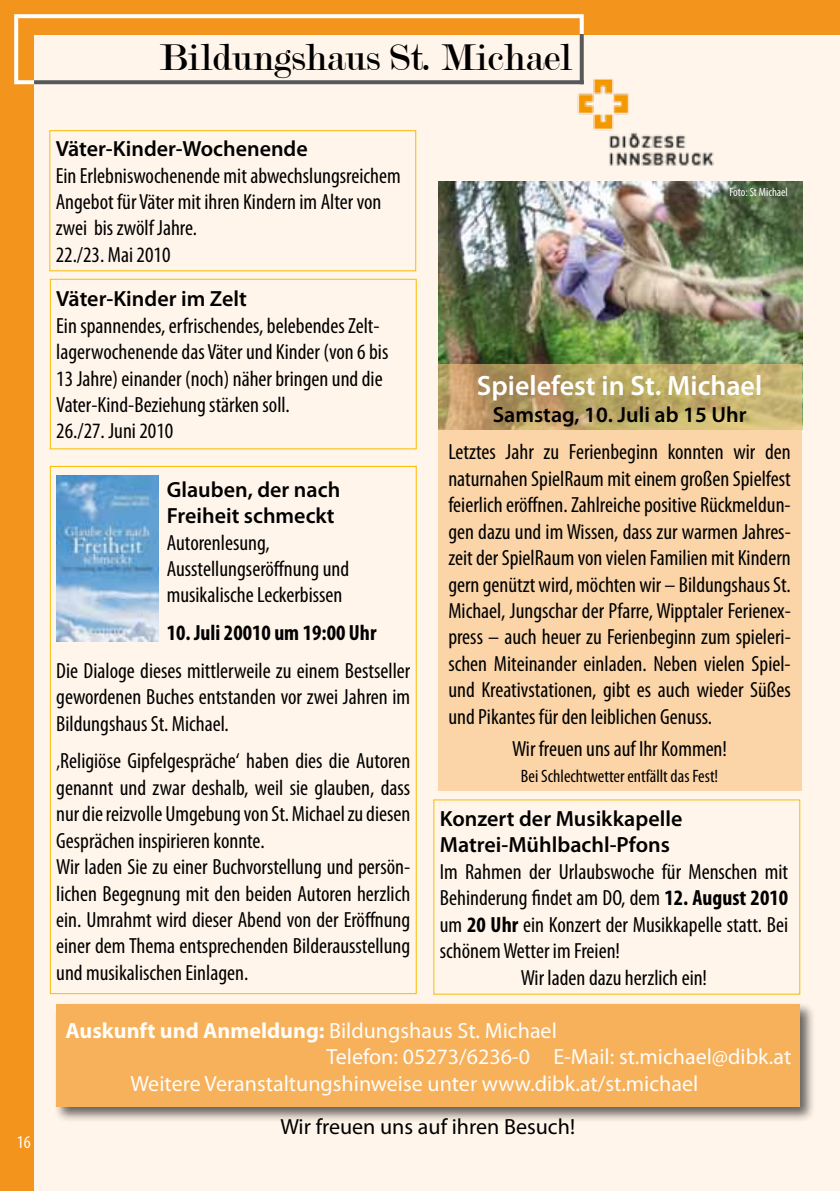
<style>
.page{position:relative;width:840px;height:1191px;background:#fff}
.page>*{position:absolute;margin:0;border:0;box-sizing:border-box;transform-origin:0 0}
.t1{font:40px "Modern";letter-spacing:-.005em;color:#000}
.t2{font:600 28px "Myriad Pro";color:#fff}
.t3{font:condensed 22px/26.4px "Myriad Pro";color:#000}
.t4{font:22px "Myriad Pro";color:#fff}
.t5{font:600 22px/26.4px "Myriad Pro";color:#000}
.t6{font:22px "Myriad Pro";color:#000}
.t7{font:700 condensed 22px "Myriad Pro";color:#000}
.t8{font:condensed 18px "Myriad Pro";color:#000}
.t9{font:condensed 18px "Myriad Pro";color:#fff}
.t10{font:condensed 12px "Myriad Pro";color:#fff}
.s1{font-weight:700}
</style>
<div class="page">
<div style="left:0;top:0;width:839px;height:1191px;background:#fff5ea"></div>
<div style="left:0;top:0;width:839px;height:34px;background:#f3951c"></div>
<div style="left:0;top:0;width:34px;height:1191px;background:#f3951c"></div>
<div style="left:14px;top:14px;width:569px;height:70px;border:4px solid #fff"></div>
<svg style="left:34px;top:80px;width:542px;height:4px;background:#616163"></svg>
<svg style="left:579px;top:34px;width:4px;height:44px"></svg>
<img style="left:576px;top:78px;width:138px;height:88px">
<div style="left:50px;top:130px;width:366px;height:141px;border:1px solid #fabb00"></div>
<div style="left:53px;top:1000px;width:761px;height:123px;background:#000;opacity:.75"></div>
<div style="left:56px;top:1004px;width:743px;height:103px;background:#f6b15a"></div>
<img style="left:438px;top:181px;width:363px;height:183px">
<div style="left:50px;top:279px;width:366px;height:170px;border:1px solid #fabb00"></div>
<svg style="left:438px;top:364px;width:363px;height:426px;background:#f1cd9e"></svg>
<img style="left:57px;top:475px;width:102px;height:167px">
<p class="t9" style="left:17px;top:1131px;width:15px">16</p>
<h1 class="t1" style="left:159px;top:37px;width:414px">Bildungshaus St. Michael</h1>
<p class="t5" style="left:56px;top:135px;width:253px">Väter-Kinder-Wochenende</p>
<p class="t3" style="left:56px;top:162px;width:346px">Ein Erlebniswochenende mit abwechslungsreichem Angebot für Väter mit ihren Kindern im Alter von zwei bis zwölf Jahre.<br>22./23. Mai 2010</p>
<p class="t10" style="left:729px;top:185px;width:60px">Foto: St Michael</p>
<p class="t5" style="left:56px;top:285px;width:192px">Väter-Kinder im Zelt</p>
<p class="t3" style="left:56px;top:312px;width:333px">Ein spannendes, erfrischendes, belebendes Zelt&shy;lagerwochenende das Väter und Kinder (von 6 bis 13 Jahre) einander (noch) näher bringen und die Vater-Kind-Beziehung stärken soll.<br>26./27. Juni 2010</p>
<p class="t5" style="left:167px;top:475px;width:175px">Glauben, der nach<br>Freiheit schmeckt</p>
<p class="t3" style="left:167px;top:529px;width:184px">Autorenlesung,<br>Ausstellungseröffnung und musikalische Leckerbissen</p>
<p class="t7" style="left:167px;top:619px;width:211px">10. Juli 20010 um 19:00 Uhr</p>
<p class="t3" style="left:56px;top:657px;width:355px;text-align:justify">Die Dialoge dieses mittlerweile zu einem Bestseller gewordenen Buches entstanden vor zwei Jahren im Bildungshaus St. Michael.</p>
<p class="t3" style="left:56px;top:747px;width:355px">‚Religiöse Gipfelgespräche‘ haben dies die Autoren genannt und zwar deshalb, weil sie glauben, dass nur die reizvolle Umgebung von St. Michael zu diesen Gesprächen inspirieren konnte.<br>Wir laden Sie zu einer Buchvorstellung und persön&shy;lichen Begegnung mit den beiden Autoren herzlich ein. Umrahmt wird dieser Abend von der Eröffnung einer dem Thema entsprechenden Bilderausstellung und musikalischen Einlagen.</p>
<p class="t2" style="left:476px;top:368px;width:287px">Spielefest in St. Michael</p>
<p class="t5" style="left:492px;top:400px;width:255px">Samstag, 10. Juli ab 15 Uhr</p>
<p class="t3" style="left:448px;top:439px;width:344px;text-align:justify">Letztes Jahr zu Ferienbeginn konnten wir den naturnahen SpielRaum mit einem großen Spielfest feierlich eröffnen. Zahlreiche positive Rückmeldun&shy;gen dazu und im Wissen, dass zur warmen Jahres&shy;zeit der SpielRaum von vielen Familien mit Kindern gern genützt wird, möchten wir – Bildungshaus St.<br>Michael, Jungschar der Pfarre, Wipptaler Ferienex&shy;press – auch heuer zu Ferienbeginn zum spieleri&shy;schen Miteinander einladen. Neben vielen Spiel&shy;und Kreativstationen, gibt es auch wieder Süßes und Pikantes für den leiblichen Genuss.</p>
<p class="t3" style="left:512px;top:735px;width:216px">Wir freuen uns auf Ihr Kommen!</p>
<p class="t8" style="left:520px;top:765px;width:199px">Bei Schlechtwetter entfällt das Fest!</p>
<p class="t5" style="left:439px;top:805px;width:244px">Konzert der Musikkapelle<br>Matrei-Mühlbachl-Pfons</p>
<p class="t3" style="left:439px;top:858px;width:349px">Im Rahmen der Urlaubswoche für Menschen mit</p>
<p class="t3" style="left:439px;top:884px;width:349px">Behinderung findet am DO, dem <span class="s1">12. August 2010</span></p>
<p class="t3" style="left:439px;top:911px;width:349px">um <span class="s1">20 Uhr</span> ein Konzert der Musikkapelle statt. Bei</p>
<p class="t3" style="left:439px;top:937px;width:182px">schönem Wetter im Freien!</p>
<p class="t3" style="left:520px;top:963px;width:188px">Wir laden dazu herzlich ein!</p>
<p class="t4" style="left:65px;top:1016px;width:492px"><span class="s1">Auskunft und Anmeldung:</span> Bildungshaus St. Michael</p>
<p class="t4" style="left:326px;top:1043px;width:466px">Telefon: 05273/6236-0 E-Mail: st.michael@dibk.at</p>
<p class="t4" style="left:130px;top:1069px;width:569px">Weitere Veranstaltungshinweise unter www.dibk.at/st.michael</p>
<p class="t6" style="left:280px;top:1113px;width:296px">Wir freuen uns auf ihren Besuch!</p>
</div>
